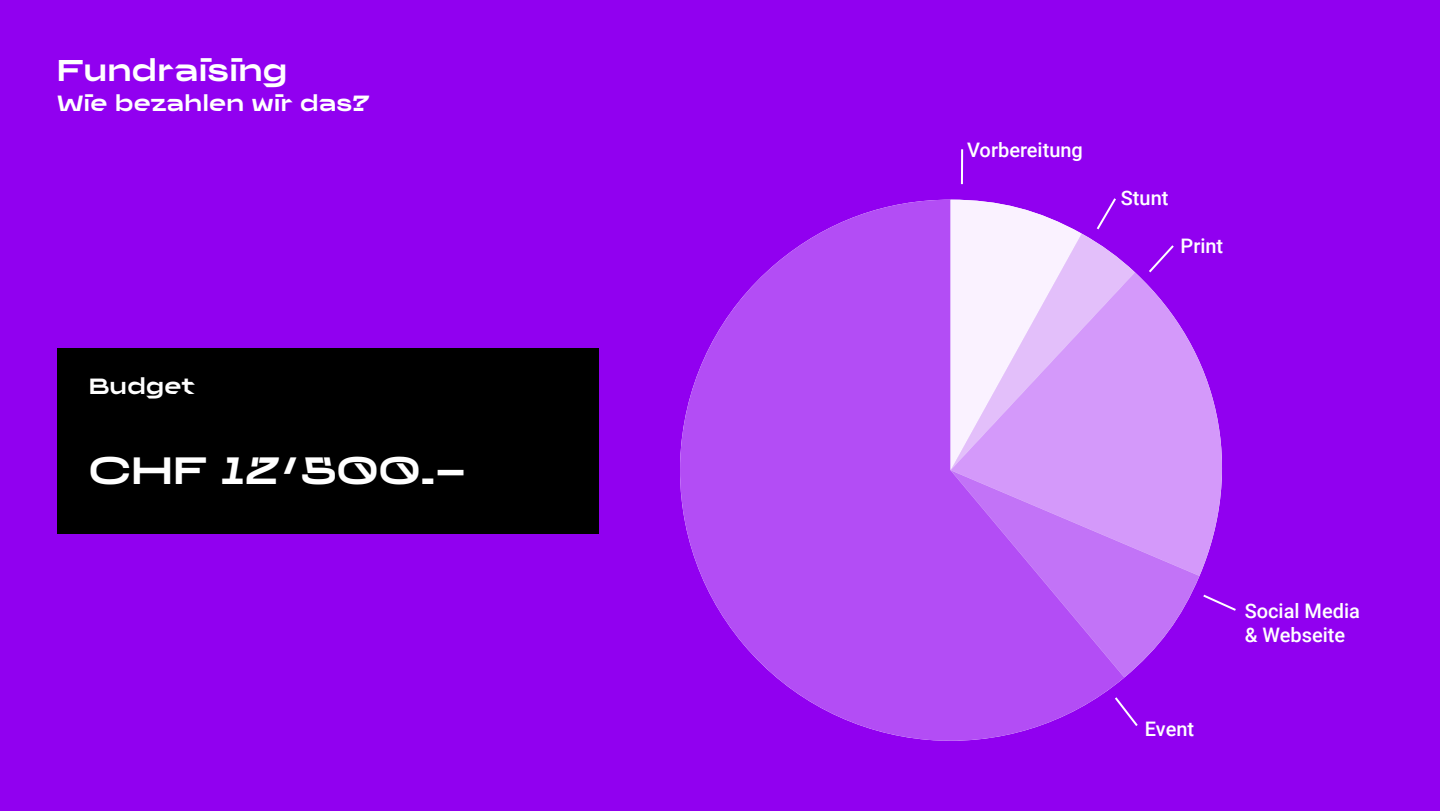
<style>
.page{position:relative;width:1440px;height:811px;background:#9100f0}
.page>*{position:absolute;margin:0;border:0;box-sizing:border-box;transform-origin:0 0}
.t1{font:500 38px "BRRR";letter-spacing:-.005em;color:#fff}
.t2{font:500 30px "BRRR";letter-spacing:-.005em;color:#fff}
.t3{font:500 22px "BRRR";color:#fff}
.t4{font:500 20px/24px "Roboto";color:#fff}
</style>
<div class="page">
<div style="left:57px;top:348px;width:542px;height:186px;background:#000"></div>
<hr style="left:961px;top:149px;width:2px;height:35px;background:#fff">
<svg style="left:680px;top:200px;width:444px;height:541px;fill:#b34df5"></svg>
<svg style="left:951px;top:576px;width:248px;height:101px;fill:#b34df5"></svg>
<svg style="left:951px;top:272px;width:271px;height:304px;fill:#d499fa"></svg>
<svg style="left:951px;top:198px;width:184px;height:272px"></svg>
<svg style="left:1147px;top:245px;width:29px;height:29px"></svg>
<svg style="left:1203px;top:594px;width:33px;height:17px"></svg>
<svg style="left:1113px;top:695px;width:25px;height:33px"></svg>
<h2 class="t2" style="left:57px;top:53px;width:232px">Fundraising</h2>
<p class="t3" style="left:57px;top:90px;width:315px">Wie bezahlen wir das?</p>
<p class="t3" style="left:89px;top:374px;width:108px">Budget</p>
<h1 class="t1" style="left:89px;top:449px;width:379px">CHF 12‘500.–</h1>
<p class="t4" style="left:967px;top:137px;width:117px">Vorbereitung</p>
<p class="t4" style="left:1121px;top:185px;width:49px">Stunt</p>
<p class="t4" style="left:1181px;top:233px;width:44px">Print</p>
<p class="t4" style="left:1145px;top:716px;width:51px">Event</p>
<p class="t4" style="left:1245px;top:598px;width:117px">Social Media &amp; Webseite</p>
</div>
